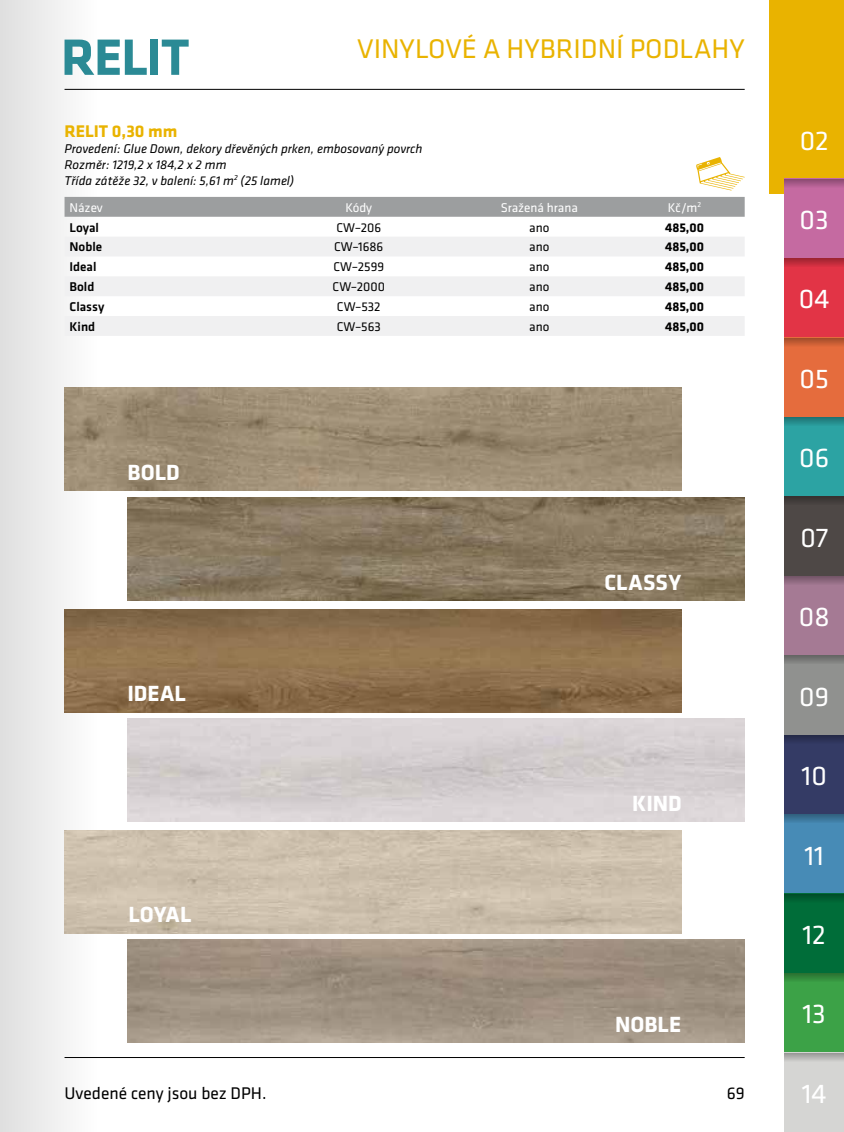
<style>
.page{position:relative;width:844px;height:1132px;background:#fff}
.page>*{position:absolute;margin:0;border:0;box-sizing:border-box;transform-origin:0 0}
.t1{font:28px "Klavika";color:#fff}
.t2{font:28px "Klavika";color:#e9b300}
.t3{font:700 22.75px "Klavika";color:#fff}
.t4{font:17.5px "Klavika";color:#000}
.t5{font:700 17.5px "Klavika";color:#e9b300}
.t6{font:italic 13.12px/15.8px "Klavika";color:#000}
.t7{font:13.12px "Klavika";color:#000}
.t8{font:700 13.12px "Klavika";color:#000}
.t9{font:500 13.12px "Klavika";color:#000}
.t10{font:13.12px "Klavika";color:#fff}
</style>
<div class="page">
<hr style="left:64px;top:1056px;width:680px;height:1px;background:#000">
<svg style="left:0;top:0;width:100px;height:1131px;fill:#eee"></svg>
<hr style="left:64px;top:89px;width:680px;height:1px;background:#000">
<div style="left:64px;top:197px;width:680px;height:20px;background:#9c9e9f"></div>
<svg style="left:64px;top:236px;width:680px;height:100px;fill:#f0f0f1"></svg>
<svg style="left:696px;top:157px;width:48px;height:33px"></svg>
<div style="left:769px;top:0;width:74px;height:193px;background:#e9b300"></div>
<div style="left:784px;top:179px;width:59px;height:79px;background:#c56aa1"></div>
<div style="left:784px;top:258px;width:59px;height:79px;background:#e23446"></div>
<div style="left:784px;top:337px;width:59px;height:80px;background:#e56c3d"></div>
<div style="left:784px;top:417px;width:59px;height:79px;background:#2ca3a3"></div>
<div style="left:784px;top:496px;width:59px;height:79px;background:#4e4846"></div>
<div style="left:784px;top:575px;width:59px;height:80px;background:#a57a94"></div>
<div style="left:784px;top:655px;width:59px;height:79px;background:#90918f"></div>
<div style="left:784px;top:734px;width:59px;height:80px;background:#343b65"></div>
<div style="left:784px;top:814px;width:59px;height:79px;background:#478bb6"></div>
<div style="left:784px;top:893px;width:59px;height:79px;background:#006d39"></div>
<div style="left:784px;top:972px;width:59px;height:80px;background:#3ca247"></div>
<div style="left:784px;top:1052px;width:59px;height:79px;background:#d5d5d3"></div>
<svg style="left:784px;top:179px;width:59px;height:8px"></svg>
<svg style="left:784px;top:258px;width:59px;height:8px"></svg>
<svg style="left:784px;top:338px;width:59px;height:8px"></svg>
<svg style="left:784px;top:417px;width:59px;height:8px"></svg>
<div style="left:784px;top:496px;width:59px;height:9px;background:#3f3b39"></div>
<svg style="left:784px;top:575px;width:59px;height:9px"></svg>
<svg style="left:784px;top:655px;width:59px;height:8px"></svg>
<div style="left:784px;top:734px;width:59px;height:9px;background:#2a2f51"></div>
<svg style="left:784px;top:814px;width:59px;height:8px"></svg>
<div style="left:784px;top:893px;width:59px;height:9px;background:#00582e"></div>
<svg style="left:784px;top:972px;width:59px;height:9px"></svg>
<svg style="left:784px;top:1053px;width:59px;height:8px"></svg>
<img style="left:127px;top:939px;width:617px;height:103px">
<img style="left:127px;top:497px;width:617px;height:103px">
<img style="left:64px;top:387px;width:617px;height:103px">
<img style="left:64px;top:609px;width:617px;height:102px">
<svg style="left:64px;top:40px;width:83px;height:35px"></svg>
<div style="left:150px;top:40px;width:8px;height:35px;background:#2b8a95"></div>
<svg style="left:162px;top:40px;width:27px;height:35px"></svg>
<h1 class="t2" style="left:357px;top:33px;width:389px">VINYLOVÉ A HYBRIDNÍ PODLAHY</h1>
<h3 class="t5" style="left:64px;top:122px;width:114px">RELIT 0,30 mm</h3>
<p class="t6" style="left:64px;top:141px;width:359px">Provedení: Glue Down, dekory dřevěných prken, embosovaný povrch<br>Rozměr: 1219,2 x 184,2 x 2 mm<br>Třída zátěže 32, v balení: 5,61 m<sup>2</sup> (25 lamel)</p>
<p class="t10" style="left:69px;top:200px;width:35px">Název</p>
<p class="t10" style="left:345px;top:200px;width:28px">Kódy</p>
<p class="t10" style="left:500px;top:200px;width:79px">Sražená hrana</p>
<p class="t10" style="left:667px;top:200px;width:35px">Kč/m<sup>2</sup></p>
<p class="t9" style="left:69px;top:220px;width:31px">Loyal</p>
<p class="t7" style="left:336px;top:220px;width:46px">CW–206</p>
<p class="t7" style="left:529px;top:220px;width:22px">ano</p>
<p class="t8" style="left:664px;top:220px;width:40px">485,00</p>
<p class="t9" style="left:69px;top:240px;width:34px">Noble</p>
<p class="t7" style="left:334px;top:240px;width:51px">CW–1686</p>
<p class="t7" style="left:529px;top:240px;width:22px">ano</p>
<p class="t8" style="left:664px;top:240px;width:40px">485,00</p>
<p class="t9" style="left:69px;top:260px;width:28px">Ideal</p>
<p class="t7" style="left:333px;top:260px;width:52px">CW–2599</p>
<p class="t7" style="left:529px;top:260px;width:22px">ano</p>
<p class="t8" style="left:664px;top:260px;width:40px">485,00</p>
<p class="t9" style="left:69px;top:279px;width:26px">Bold</p>
<p class="t7" style="left:332px;top:279px;width:54px">CW–2000</p>
<p class="t7" style="left:529px;top:279px;width:22px">ano</p>
<p class="t8" style="left:664px;top:279px;width:40px">485,00</p>
<p class="t9" style="left:70px;top:299px;width:36px">Classy</p>
<p class="t7" style="left:337px;top:299px;width:45px">CW–532</p>
<p class="t7" style="left:529px;top:299px;width:22px">ano</p>
<p class="t8" style="left:665px;top:299px;width:40px">485,00</p>
<p class="t9" style="left:70px;top:319px;width:27px">Kind</p>
<p class="t7" style="left:337px;top:319px;width:46px">CW–563</p>
<p class="t7" style="left:529px;top:319px;width:22px">ano</p>
<p class="t8" style="left:665px;top:319px;width:40px">485,00</p>
<h2 class="t3" style="left:127px;top:459px;width:54px">BOLD</h2>
<h2 class="t3" style="left:127px;top:681px;width:60px">IDEAL</h2>
<h2 class="t3" style="left:128px;top:902px;width:65px">LOYAL</h2>
<h3 class="t4" style="left:64px;top:1083px;width:203px">Uvedené ceny jsou bez DPH.</h3>
<h2 class="t3" style="left:604px;top:570px;width:78px">CLASSY</h2>
<h2 class="t3" style="left:632px;top:790px;width:51px">KIND</h2>
<h2 class="t3" style="left:615px;top:1011px;width:67px">NOBLE</h2>
<h3 class="t4" style="left:726px;top:1083px;width:19px">69</h3>
<h1 class="t1" style="left:799px;top:125px;width:30px">02</h1>
<h1 class="t1" style="left:799px;top:204px;width:31px">03</h1>
<h1 class="t1" style="left:798px;top:284px;width:32px">04</h1>
<h1 class="t1" style="left:799px;top:363px;width:31px">05</h1>
<h1 class="t1" style="left:799px;top:442px;width:31px">06</h1>
<h1 class="t1" style="left:800px;top:522px;width:29px">07</h1>
<h1 class="t1" style="left:798px;top:601px;width:32px">08</h1>
<h1 class="t1" style="left:799px;top:681px;width:31px">09</h1>
<h1 class="t1" style="left:801px;top:760px;width:27px">10</h1>
<h1 class="t1" style="left:804px;top:839px;width:21px">11</h1>
<h1 class="t1" style="left:802px;top:919px;width:25px">12</h1>
<h1 class="t1" style="left:802px;top:998px;width:25px">13</h1>
<h1 class="t1" style="left:801px;top:1077px;width:26px">14</h1>
</div>
